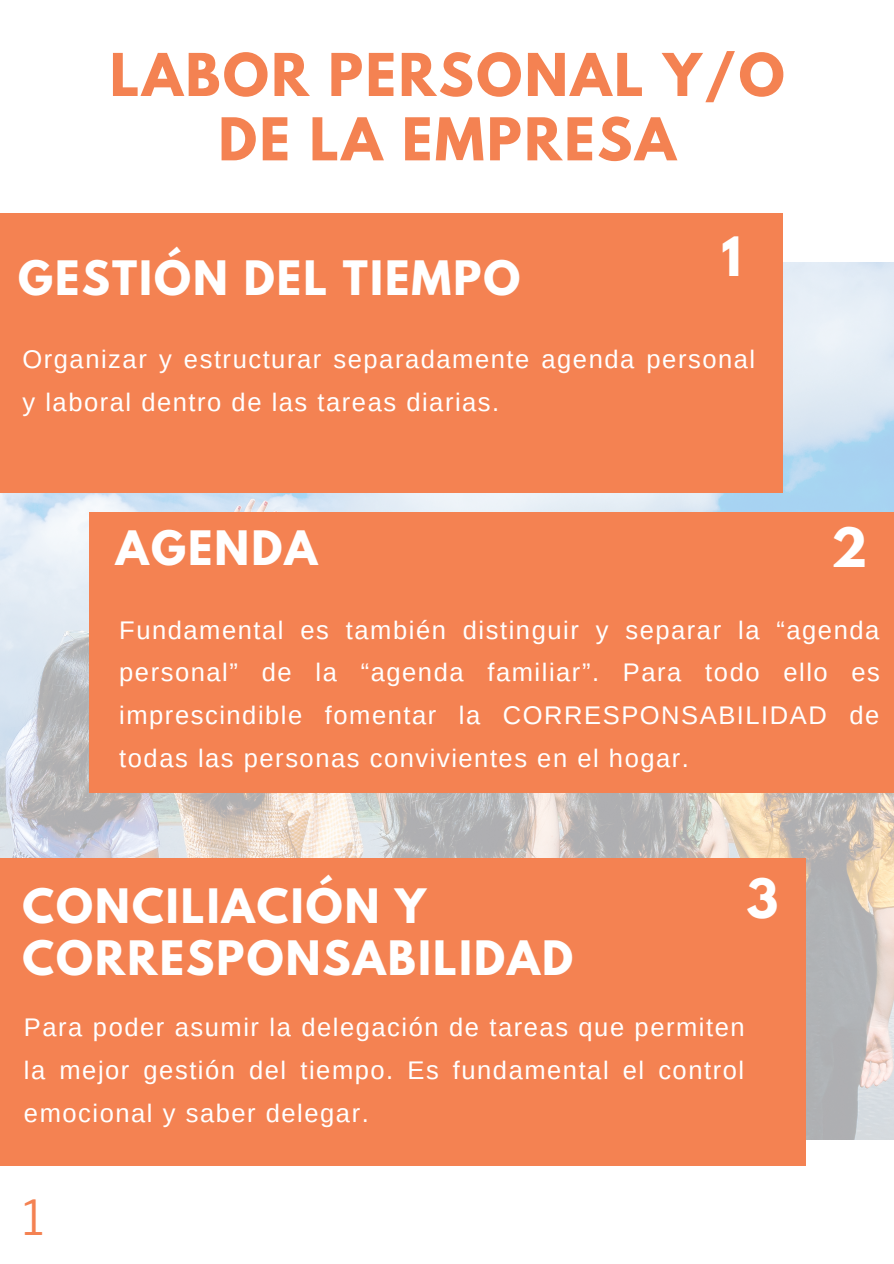
<style>
.page{position:relative;width:894px;height:1264px;background:#fff}
.page>*{position:absolute;margin:0;border:0;box-sizing:border-box;transform-origin:0 0}
.t1{font:700 52.2px/64.3px "League Spartan";letter-spacing:.05em;color:#f48252;text-align:center}
.t2{font:700 48px "League Spartan";color:#fff}
.t3{font:300 48px "Libre Franklin";color:#f48252}
.t4{font:700 42px/51.8px "League Spartan";letter-spacing:.05em;color:#fff}
.t5{font:25.5px/42.8px "Arimo";letter-spacing:.06em;color:#fff;text-align:justify}
</style>
<div class="page">
<img style="left:0;top:262px;width:893px;height:877px">
<div style="left:0;top:213px;width:782px;height:279px;background:#f48252"></div>
<div style="left:89px;top:513px;width:804px;height:279px;background:#f48252"></div>
<div style="left:0;top:858px;width:804px;height:307px;background:#f48252"></div>
<p class="t1" style="left:110px;top:49px;width:676px">LABOR PERSONAL Y/O<br>DE LA EMPRESA</p>
<p class="t4" style="left:18px;top:257px;width:503px">GESTIÓN DEL TIEMPO</p>
<p class="t2" style="left:721px;top:232px;width:21px">1</p>
<p class="t5" style="left:22px;top:338px;width:734px">Organizar y estructurar separadamente agenda personal y laboral dentro de las tareas diarias.</p>
<p class="t4" style="left:116px;top:527px;width:203px">AGENDA</p>
<p class="t2" style="left:830px;top:524px;width:38px">2</p>
<p class="t5" style="left:119px;top:608px;width:762px">Fundamental es también distinguir y separar la “agenda personal” de la “agenda familiar”. Para todo ello es imprescindible fomentar la CORRESPONSABILIDAD de todas las personas convivientes en el hogar.</p>
<p class="t4" style="left:22px;top:885px;width:552px">CONCILIACIÓN Y<br>CORRESPONSABILIDAD</p>
<p class="t2" style="left:746px;top:875px;width:33px">3</p>
<p class="t5" style="left:24px;top:1005px;width:722px">Para poder asumir la delegación de tareas que permiten la mejor gestión del tiempo. Es fundamental el control emocional y saber delegar.</p>
<p class="t3" style="left:22px;top:1188px;width:23px">1</p>
</div>
